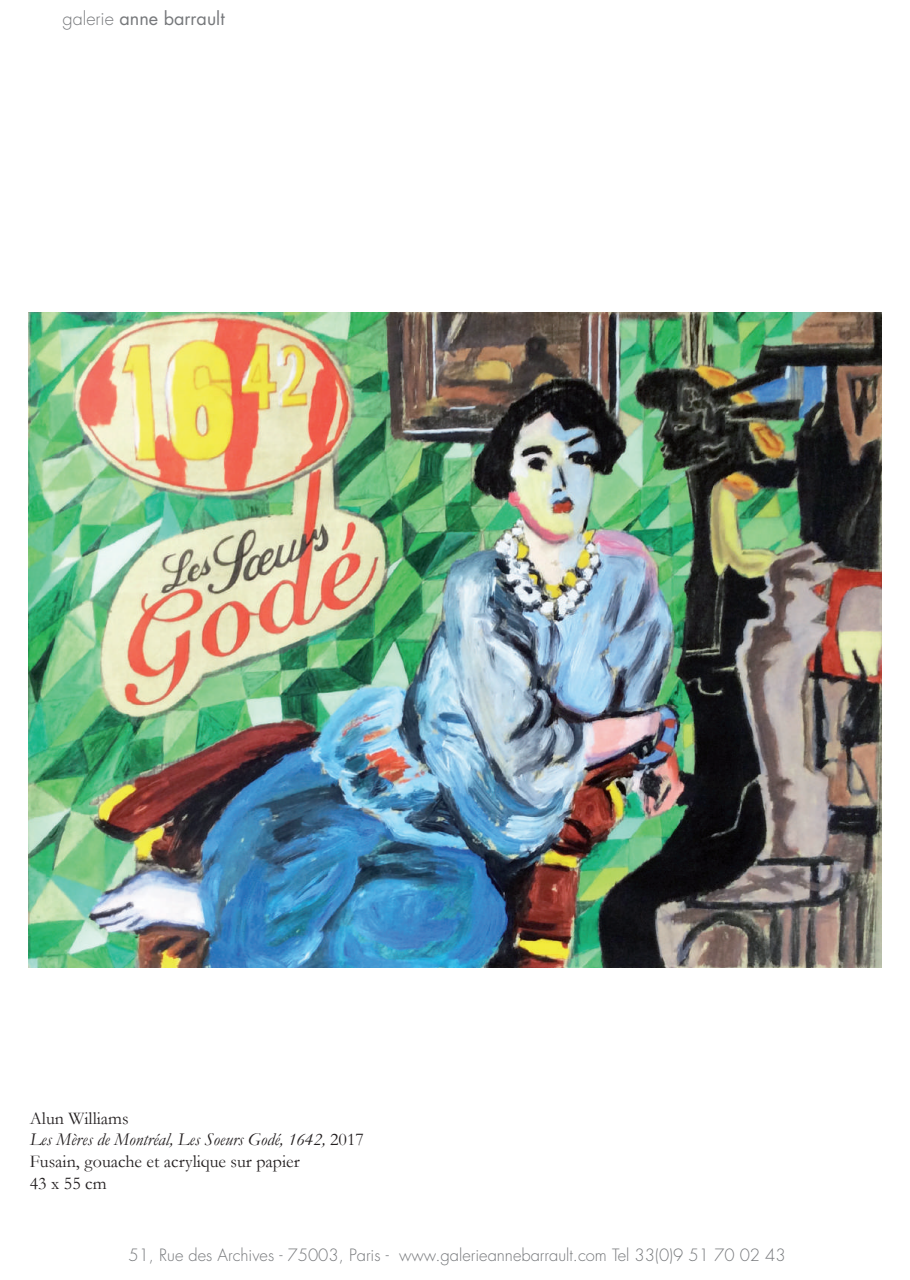
<style>
.page{position:relative;width:910px;height:1280px;background:#fff}
.page>*{position:absolute;margin:0;border:0;box-sizing:border-box;transform-origin:0 0}
.t1{font:18px/21.6px "Garamond";color:#231f20}
.t2{font:18px "Futura LT";color:#76787b}
.t3{font:300 16.5px "Futura LT";color:#76787b}
.s1{font-weight:300}
.s2{font-style:italic}
</style>
<div class="page">
<img style="left:29px;top:313px;width:852px;height:654px">
<p class="t2" style="left:63px;top:7px;width:164px"><span class="s1">galerie</span> anne barrault</p>
<p class="t1" style="left:30px;top:1107px;width:336px">Alun Williams<br><span class="s2">Les Mères de Montréal, Les Soeurs Godé, 1642,</span> 2017<br>Fusain, gouache et acrylique sur papier<br>43 x 55 cm</p>
<p class="t3" style="left:128px;top:1245px;width:659px">51, Rue des Archives - 75003, Paris - www.galerieannebarrault.com Tel 33(0)9 51 70 02 43</p>
</div>
